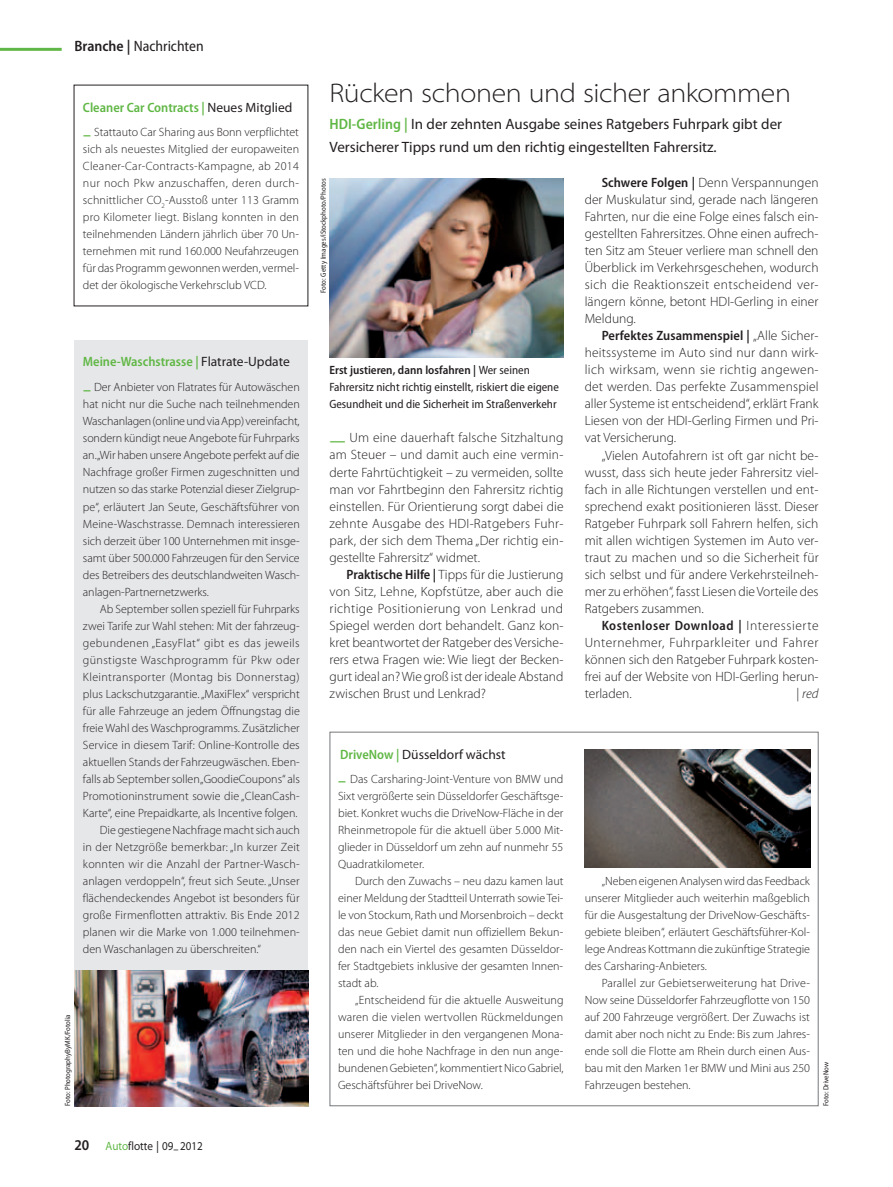
<style>
.page{position:relative;width:893px;height:1187px;background:#fff}
.page>*{position:absolute;margin:0;border:0;box-sizing:border-box;transform-origin:0 0}
.t1{font:300 semi-expanded 27px "Myriad Pro";letter-spacing:-.015em;color:#231f20}
.t2{font:15px/22.5px "Myriad Pro";color:#231f20}
.t3{font:semi-condensed 15px "Myriad Pro";color:#231f20}
.t4{font:300 13.5px/17px "Myriad Pro";color:#231f20;text-align:justify}
.t5{font:600 semi-condensed 13.5px "Myriad Pro";color:#60b745}
.t6{font:13.5px "Myriad Pro";color:#231f20}
.t7{font:italic 300 13.5px "Myriad Pro";color:#231f20}
.t8{font:300 12px/17px "Myriad Pro";color:#231f20;text-align:justify}
.t9{font:semi-condensed 12px/17px "Myriad Pro";color:#231f20}
.t10{font:300 12px "Myriad Pro";letter-spacing:.03em;color:#231f20}
.t11{font:300 12px "Myriad Pro";letter-spacing:.02em;color:#231f20}
.t12{font:300 12px "Myriad Pro";letter-spacing:.035em;color:#231f20}
.t13{font:semi-expanded 12px "Myriad Pro";color:#231f20;scale:.85 1}
.t14{font:semi-condensed 7.5px "Myriad Pro";color:#231f20}
.s1{font-weight:600}
.s2{font-weight:400;font-stretch:normal;color:#231f20}
.s3{font-weight:600;font-size:15.75px;color:#60b745}
.s4{font-weight:600;font-stretch:semi-condensed;font-size:15px}
.s5{color:#60b745}
.s6{font-weight:600;font-stretch:semi-condensed;color:#60b745}
.s7{font-weight:600;font-stretch:semi-condensed}
.s8{font-style:normal}
</style>
<div class="page">
<div style="left:74px;top:340px;width:234px;height:766px;background:#e6e7e9"></div>
<img style="left:329px;top:179px;width:234px;height:178px">
<img style="left:584px;top:749px;width:226px;height:118px">
<img style="left:74px;top:970px;width:234px;height:136px">
<hr style="left:0;top:48px;width:62px;height:3px;background:#60b745">
<p class="t3" style="left:74px;top:38px;width:131px"><span class="s1">Branche |</span> Nachrichten</p>
<p class="t5" style="left:83px;top:100px;width:211px">Cleaner Car Contracts | <span class="s2">Neues Mitglied</span></p>
<p class="t8" style="left:83px;top:124px;width:218px"><span class="s3">–</span> Stattauto Car Sharing aus Bonn verpflichtet sich als neuestes Mitglied der europaweiten Cleaner-Car-Contracts-Kampagne, ab 2014 nur noch Pkw anzuschaffen, deren durch&shy;schnittlicher CO<sub>2</sub>-Ausstoß unter 113 Gramm pro Kilometer liegt. Bislang konnten in den teilnehmenden Ländern jährlich über 70 Un&shy;ternehmen mit rund 160.000 Neufahrzeugen für das Programm gewonnen werden, vermel&shy;det der ökologische Verkehrsclub VCD.</p>
<p class="t5" style="left:83px;top:354px;width:208px">Meine-Waschstrasse | <span class="s2">Flatrate-Update</span></p>
<p class="t8" style="left:83px;top:379px;width:218px"><span class="s3">–</span> Der Anbieter von Flatrates für Autowäschen hat nicht nur die Suche nach teilnehmenden Waschanlagen (online und via App) vereinfacht, sondern kündigt neue Angebote für Fuhrparks an. „Wir haben unsere Angebote perfekt auf die Nachfrage großer Firmen zugeschnitten und nutzen so das starke Potenzial dieser Zielgrup&shy;pe“, erläutert Jan Seute, Geschäftsführer von Meine-Waschstrasse. Demnach interessieren sich derzeit über 100 Unternehmen mit insge&shy;samt über 500.000 Fahrzeugen für den Service des Betreibers des deutschlandweiten Wasch&shy;anlagen-Partnernetzwerks.</p>
<p class="t8" style="left:100px;top:600px;width:201px">Ab September sollen speziell für Fuhrparks</p>
<p class="t8" style="left:83px;top:617px;width:218px">zwei Tarife zur Wahl stehen: Mit der fahrzeug-</p>
<p class="t10" style="left:83px;top:636px;width:218px">gebundenen „EasyFlat“ gibt es das jeweils</p>
<p class="t12" style="left:83px;top:653px;width:218px">günstigste Waschprogramm für Pkw oder</p>
<p class="t10" style="left:83px;top:670px;width:218px">Kleintransporter (Montag bis Donnerstag)</p>
<p class="t8" style="left:83px;top:685px;width:218px">plus Lackschutzgarantie. „MaxiFlex“ verspricht</p>
<p class="t8" style="left:83px;top:702px;width:218px">für alle Fahrzeuge an jedem Öffnungstag die</p>
<p class="t8" style="left:83px;top:719px;width:218px">freie Wahl des Waschprogramms. Zusätzlicher</p>
<p class="t8" style="left:83px;top:736px;width:218px">Service in diesem Tarif: Online-Kontrolle des</p>
<p class="t8" style="left:83px;top:753px;width:218px">aktuellen Stands der Fahrzeugwäschen. Eben-</p>
<p class="t8" style="left:83px;top:770px;width:219px">falls ab September sollen „GoodieCoupons“ als</p>
<p class="t8" style="left:83px;top:787px;width:218px">Promotioninstrument sowie die „CleanCash-</p>
<p class="t8" style="left:83px;top:804px;width:216px">Karte“, eine Prepaidkarte, als Incentive folgen.</p>
<p class="t8" style="left:100px;top:821px;width:201px">Die gestiegene Nachfrage macht sich auch</p>
<p class="t11" style="left:83px;top:840px;width:218px">in der Netzgröße bemerkbar: „In kurzer Zeit</p>
<p class="t11" style="left:83px;top:857px;width:218px">konnten wir die Anzahl der Partner-Wasch-</p>
<p class="t8" style="left:83px;top:872px;width:218px">anlagen verdoppeln“, freut sich Seute. „Unser</p>
<p class="t8" style="left:83px;top:889px;width:218px">flächendeckendes Angebot ist besonders für</p>
<p class="t8" style="left:83px;top:906px;width:218px">große Firmenflotten attraktiv. Bis Ende 2012</p>
<p class="t8" style="left:83px;top:923px;width:218px">planen wir die Marke von 1.000 teilnehmen-</p>
<p class="t8" style="left:83px;top:940px;width:180px">den Waschanlagen zu überschreiten.“</p>
<p class="t14" style="left:64px;top:1106px;width:93px;rotate:-90deg">Foto: PhotographyByMK/Fotolia</p>
<p class="t13" style="left:74px;top:1139px;width:152px"><span class="s4">20</span> <span class="s5">Auto</span>flotte | 09– 2012</p>
<h1 class="t1" style="left:330px;top:78px;width:463px">Rücken schonen und sicher ankommen</h1>
<p class="t2" style="left:330px;top:113px;width:454px"><span class="s6">HDI-Gerling |</span> In der zehnten Ausgabe seines Ratgebers Fuhrpark gibt der<br>Versicherer Tipps rund um den richtig eingestellten Fahrersitz.</p>
<p class="t14" style="left:319px;top:293px;width:115px;rotate:-90deg">Foto: Getty Images/iStockphoto/Photos</p>
<p class="t9" style="left:329px;top:362px;width:231px"><span class="s1">Erst justieren, dann losfahren |</span> Wer seinen<br>Fahrersitz nicht richtig einstellt, riskiert die eigene<br>Gesundheit und die Sicherheit im Straßenverkehr</p>
<p class="t4" style="left:330px;top:429px;width:236px"><span class="s3">—</span> Um eine dauerhaft falsche Sitzhaltung am Steuer – und damit auch eine vermin&shy;derte Fahrtüchtigkeit – zu vermeiden, sollte man vor Fahrtbeginn den Fahrersitz richtig einstellen. Für Orientierung sorgt dabei die zehnte Ausgabe des HDI-Ratgebers Fuhr&shy;park, der sich dem Thema „Der richtig ein&shy;gestellte Fahrersitz“ widmet.</p>
<p class="t4" style="left:330px;top:566px;width:235px;text-indent:17px"><span class="s7">Praktische Hilfe |</span> Tipps für die Justierung von Sitz, Lehne, Kopfstütze, aber auch die richtige Positionierung von Lenkrad und Spiegel werden dort behandelt. Ganz kon&shy;kret beantwortet der Ratgeber des Versiche&shy;rers etwa Fragen wie: Wie liegt der Becken&shy;gurt ideal an? Wie groß ist der ideale Abstand zwischen Brust und Lenkrad?</p>
<p class="t6" style="left:340px;top:746px;width:167px"><span class="s6">DriveNow |</span> Düsseldorf wächst</p>
<p class="t8" style="left:338px;top:770px;width:227px"><span class="s3">–</span> Das Carsharing-Joint-Venture von BMW und Sixt vergrößerte sein Düsseldorfer Geschäftsge&shy;biet. Konkret wuchs die DriveNow-Fläche in der Rheinmetropole für die aktuell über 5.000 Mit&shy;glieder in Düsseldorf um zehn auf nunmehr 55<br>Quadratkilometer.</p>
<p class="t8" style="left:338px;top:872px;width:227px;text-indent:17px">Durch den Zuwachs – neu dazu kamen laut einer Meldung der Stadtteil Unterrath sowie Tei&shy;le von Stockum, Rath und Morsenbroich – deckt das neue Gebiet damit nun offiziellem Bekun&shy;den nach ein Viertel des gesamten Düsseldor&shy;fer Stadtgebiets inklusive der gesamten Innen&shy;stadt ab.</p>
<p class="t8" style="left:338px;top:991px;width:227px;text-indent:17px">„Entscheidend für die aktuelle Ausweitung waren die vielen wertvollen Rückmeldungen unserer Mitglieder in den vergangenen Mona&shy;ten und die hohe Nachfrage in den nun ange&shy;bundenen Gebieten“, kommentiert Nico Gabriel, Geschäftsführer bei DriveNow.</p>
<p class="t4" style="left:585px;top:174px;width:235px;text-indent:17px"><span class="s7">Schwere Folgen |</span> Denn Verspannungen der Muskulatur sind, gerade nach längeren Fahrten, nur die eine Folge eines falsch ein&shy;gestellten Fahrersitzes. Ohne einen aufrech&shy;ten Sitz am Steuer verliere man schnell den Überblick im Verkehrsgeschehen, wodurch sich die Reaktionszeit entscheidend ver&shy;längern könne, betont HDI-Gerling in einer Meldung.</p>
<p class="t4" style="left:585px;top:327px;width:235px;text-indent:17px"><span class="s7">Perfektes Zusammenspiel |</span> „Alle Sicher&shy;heitssysteme im Auto sind nur dann wirk&shy;lich wirksam, wenn sie richtig angewen&shy;det werden. Das perfekte Zusammenspiel aller Systeme ist entscheidend“, erklärt Frank Liesen von der HDI-Gerling Firmen und Pri&shy;vat Versicherung.</p>
<p class="t4" style="left:585px;top:446px;width:235px;text-indent:17px">„Vielen Autofahrern ist oft gar nicht be&shy;wusst, dass sich heute jeder Fahrersitz viel&shy;fach in alle Richtungen verstellen und ent&shy;sprechend exakt positionieren lässt. Dieser Ratgeber Fuhrpark soll Fahrern helfen, sich mit allen wichtigen Systemen im Auto ver&shy;traut zu machen und so die Sicherheit für sich selbst und für andere Verkehrsteilneh&shy;mer zu erhöhen“, fasst Liesen die Vorteile des Ratgebers zusammen.</p>
<p class="t4" style="left:585px;top:617px;width:235px;text-indent:17px"><span class="s7">Kostenloser Download |</span> Interessierte Unternehmer, Fuhrparkleiter und Fahrer können sich den Ratgeber Fuhrpark kosten&shy;frei auf der Website von HDI-Gerling herun&shy;terladen.</p>
<p class="t7" style="left:796px;top:686px;width:24px"><span class="s8">|</span> red</p>
<p class="t8" style="left:585px;top:872px;width:227px;text-indent:17px">„Neben eigenen Analysen wird das Feedback unserer Mitglieder auch weiterhin maßgeblich für die Ausgestaltung der DriveNow-Geschäfts&shy;gebiete bleiben“, erläutert Geschäftsführer-Kol&shy;lege Andreas Kottmann die zukünftige Strategie des Carsharing-Anbieters.</p>
<p class="t8" style="left:585px;top:974px;width:227px;text-indent:17px">Parallel zur Gebietserweiterung hat Drive-Now seine Düsseldorfer Fahrzeugflotte von 150 auf 200 Fahrzeuge vergrößert. Der Zuwachs ist damit aber noch nicht zu Ende: Bis zum Jahres&shy;ende soll die Flotte am Rhein durch einen Aus&shy;bau mit den Marken 1er BMW und Mini aus 250<br>Fahrzeugen bestehen.</p>
<p class="t14" style="left:822px;top:1106px;width:46px;rotate:-90deg">Foto: DriveNow</p>
</div>
